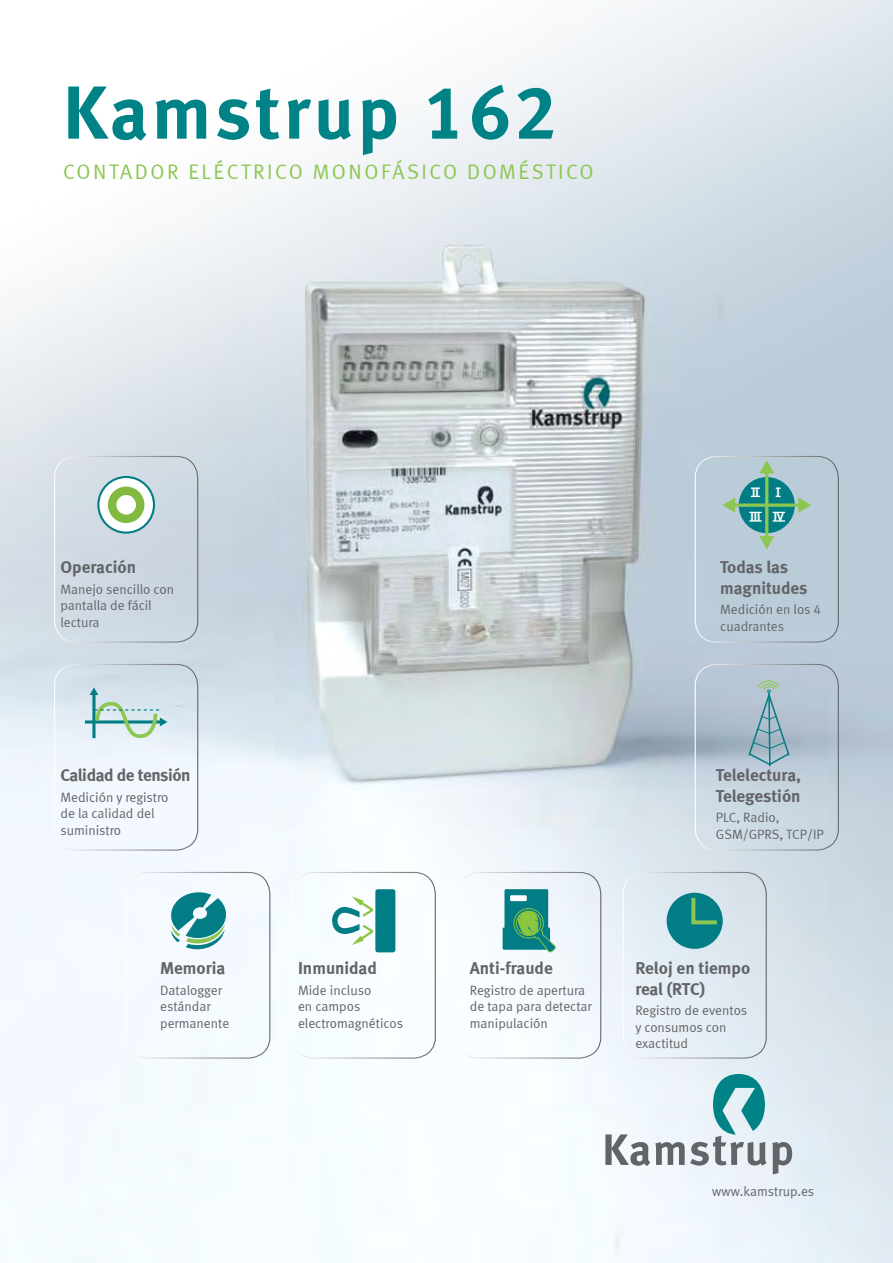
<style>
.page{position:relative;width:893px;height:1263px;background:#fff}
.page>*{position:absolute;margin:0;border:0;box-sizing:border-box;transform-origin:0 0}
.t1{font:700 75px "Meta LF";letter-spacing:.05em;color:#008386}
.t2{font:21px "Meta LF";letter-spacing:.12em;color:#8bc751}
.t3{font:700 17.25px/20.7px "Meta LF";color:#636467}
.t4{font:700 17.25px "Meta LF";letter-spacing:-.025em;color:#636467}
.t5{font:13.5px/16.5px "Meta LF";color:#636467}
.t6{font:700 11.55px/24.5px "Meta LF";color:#fff}
</style>
<div class="page">
<img style="left:0;top:0;width:893px;height:1263px">
<div style="left:292px;top:872px;width:144px;height:187px;border:1px solid #fff;border-radius:21px"></div>
<div style="left:695px;top:664px;width:144px;height:187px;border:1px solid #fff;border-radius:21px"></div>
<svg style="left:747px;top:680px;width:44px;height:87px"></svg>
<div style="left:126px;top:872px;width:144px;height:187px;border:1px solid #fff;border-radius:21px"></div>
<svg style="left:171px;top:892px;width:55px;height:57px"></svg>
<div style="left:457px;top:872px;width:144px;height:187px;border:1px solid #fff;border-radius:21px"></div>
<div style="left:623px;top:872px;width:144px;height:187px;border:1px solid #fff;border-radius:21px"></div>
<div style="left:667px;top:893px;width:56px;height:56px;background:#037d85;border-radius:50%"></div>
<svg style="left:691px;top:894px;width:30px;height:31px"></svg>
<div style="left:54px;top:664px;width:144px;height:187px;border:1px solid #fff;border-radius:21px"></div>
<hr style="left:85px;top:720px;width:76px;height:3px;background:#037d85">
<svg style="left:90px;top:687px;width:77px;height:51px"></svg>
<svg style="left:605px;top:1074px;width:187px;height:100px"></svg>
<div style="left:504px;top:889px;width:44px;height:55px;background:#037d85"></div>
<div style="left:510px;top:895px;width:17px;height:6px;background:#fff"></div>
<div style="left:503px;top:927px;width:47px;height:23px;background:#037d85"></div>
<svg style="left:511px;top:905px;width:45px;height:47px"></svg>
<div style="left:375px;top:889px;width:20px;height:63px;background:#037d85;border-radius:3px"></div>
<svg style="left:332px;top:896px;width:41px;height:49px"></svg>
<div style="left:695px;top:456px;width:144px;height:187px;border:1px solid #fff;border-radius:21px"></div>
<div style="left:739px;top:477px;width:56px;height:56px;background:#037d85;border-radius:50%"></div>
<svg style="left:735px;top:503px;width:63px;height:4px"></svg>
<svg style="left:722px;top:498px;width:13px;height:15px"></svg>
<svg style="left:798px;top:498px;width:13px;height:15px"></svg>
<hr style="left:765px;top:471px;width:3px;height:67px;background:#8bc751">
<svg style="left:759px;top:536px;width:15px;height:13px"></svg>
<svg style="left:759px;top:460px;width:15px;height:13px"></svg>
<svg style="left:749px;top:512px;width:13px;height:1px"></svg>
<svg style="left:749px;top:520px;width:13px;height:2px"></svg>
<svg style="left:751px;top:487px;width:9px;height:2px"></svg>
<svg style="left:773px;top:512px;width:12px;height:1px"></svg>
<svg style="left:773px;top:520px;width:12px;height:2px"></svg>
<div style="left:54px;top:456px;width:144px;height:187px;border:1px solid #fff;border-radius:21px"></div>
<svg style="left:98px;top:477px;width:56px;height:56px"></svg>
<div style="left:97px;top:476px;width:58px;height:58px;border:2px solid #037d85;border-radius:50%"></div>
<div style="left:108px;top:487px;width:36px;height:36px;background:#82ba41;border-radius:50%"></div>
<div style="left:117px;top:495px;width:18px;height:19px;background:#fff;border-radius:50%"></div>
<div style="left:117px;top:495px;width:19px;height:19px;border:1px solid #fff;border-radius:50%"></div>
<h1 class="t1" style="left:63px;top:68px;width:495px">Kamstrup 162</h1>
<h2 class="t2" style="left:63px;top:160px;width:532px">CONTADOR ELÉCTRICO MONOFÁSICO DOMÉSTICO</h2>
<p class="t3" style="left:60px;top:556px;width:77px">Operación</p>
<p class="t5" style="left:60px;top:581px;width:115px">Manejo sencillo con pantalla de fácil lectura</p>
<p class="t4" style="left:60px;top:765px;width:132px">Calidad de tensión</p>
<p class="t5" style="left:60px;top:789px;width:110px">Medición y registro de la calidad del suministro</p>
<p class="t3" style="left:160px;top:957px;width:67px">Memoria</p>
<p class="t5" style="left:160px;top:982px;width:71px">Datalogger estándar permanente</p>
<p class="t3" style="left:298px;top:957px;width:80px">Inmunidad</p>
<p class="t5" style="left:298px;top:982px;width:107px">Mide incluso<br>en campos electromagnéticos</p>
<p class="t6" style="left:752px;top:480px;width:8px">II</p>
<p class="t6" style="left:774px;top:480px;width:11px">I<br>IV</p>
<p class="t3" style="left:720px;top:556px;width:89px">Todas las magnitudes</p>
<p class="t5" style="left:720px;top:601px;width:102px">Medición en los 4 cuadrantes</p>
<p class="t6" style="left:750px;top:505px;width:11px">III</p>
<p class="t3" style="left:716px;top:764px;width:87px">Telelectura,<br>Telegestión</p>
<p class="t5" style="left:716px;top:809px;width:109px">PLC, Radio,<br>GSM/GPRS, TCP/IP</p>
<p class="t3" style="left:470px;top:957px;width:84px">Anti-fraude</p>
<p class="t5" style="left:470px;top:982px;width:123px">Registro de apertura de tapa para detectar manipulación</p>
<p class="t3" style="left:635px;top:957px;width:116px">Reloj en tiempo real (RTC)</p>
<p class="t5" style="left:635px;top:1002px;width:113px">Registro de eventos y consumos con exactitud</p>
<p class="t5" style="left:712px;top:1183px;width:103px">www.kamstrup.es</p>
</div>
